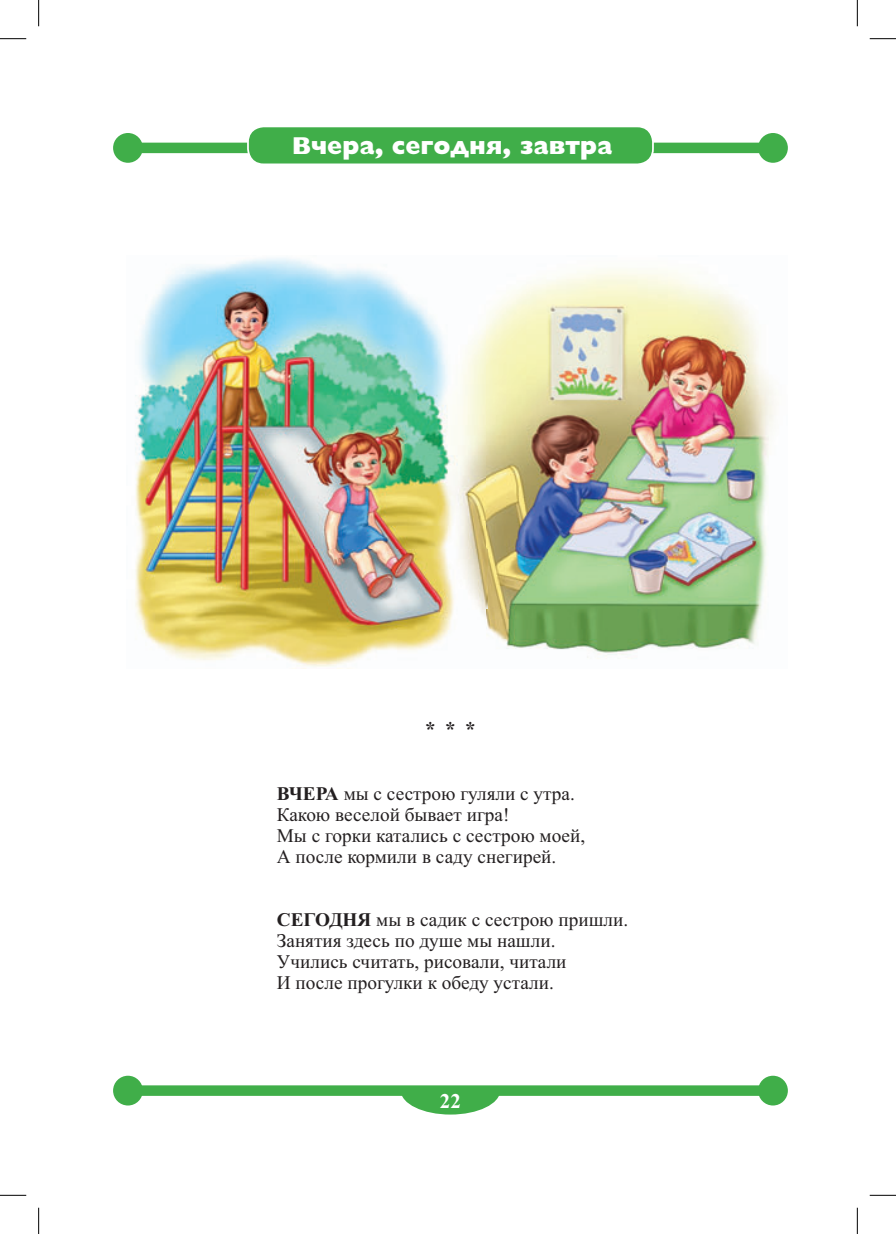
<style>
.page{position:relative;width:896px;height:1234px;background:#fff}
.page>*{position:absolute;margin:0;border:0;box-sizing:border-box;transform-origin:0 0}
.t1{font:24.5px "Gill Sans Extra Bold C";color:#fff}
.t2{font:700 21px "Times New Roman";color:#231f20}
.t3{font:700 21px "Times New Roman";color:#fff}
.t4{font:19.25px/21px "Times New Roman";color:#231f20}
.s1{font-weight:700}
</style>
<div class="page">
<div style="left:128px;top:143px;width:645px;height:10px;background:#40ae49"></div>
<div style="left:113px;top:133px;width:30px;height:30px;background:#40ae49;border-radius:50%"></div>
<div style="left:758px;top:133px;width:30px;height:30px;background:#40ae49;border-radius:50%"></div>
<div style="left:128px;top:1085px;width:645px;height:10px;background:#40ae49"></div>
<div style="left:113px;top:1075px;width:30px;height:30px;background:#40ae49;border-radius:50%"></div>
<div style="left:758px;top:1075px;width:30px;height:30px;background:#40ae49;border-radius:50%"></div>
<svg style="left:401px;top:1095px;width:99px;height:19px"></svg>
<img style="left:135px;top:258px;width:640px;height:409px">
<div style="left:248px;top:126px;width:405px;height:38px;background:#40ae49;border-radius:16px"></div>
<div style="left:247px;top:125px;width:407px;height:40px;border:2px solid #fff;border-radius:16px"></div>
<svg style="left:0;top:38px;width:26px;height:1px"></svg>
<svg style="left:870px;top:38px;width:26px;height:1px"></svg>
<svg style="left:0;top:1194px;width:26px;height:1px"></svg>
<svg style="left:870px;top:1194px;width:26px;height:1px"></svg>
<svg style="left:38px;top:0;width:1px;height:26px"></svg>
<svg style="left:38px;top:1207px;width:1px;height:26px"></svg>
<svg style="left:857px;top:0;width:1px;height:26px"></svg>
<svg style="left:857px;top:1207px;width:1px;height:26px"></svg>
<p class="t1" style="left:292px;top:130px;width:322px">Вчера, сегодня, завтра</p>
<p class="t2" style="left:425px;top:716px;width:52px">* * *</p>
<p class="t4" style="left:277px;top:784px;width:310px"><span class="s1">ВЧЕРА</span> мы с сестрою гуляли с утра.<br>Какою веселой бывает игра!<br>Мы с горки катались с сестрою моей,<br>А после кормили в саду снегирей.</p>
<p class="t4" style="left:277px;top:910px;width:353px"><span class="s1">СЕГОДНЯ</span> мы в садик с сестрою пришли.<br>Занятия здесь по душе мы нашли.<br>Учились считать, рисовали, читали<br>И после прогулки к обеду устали.</p>
<p class="t3" style="left:440px;top:1087px;width:23px">22</p>
</div>
